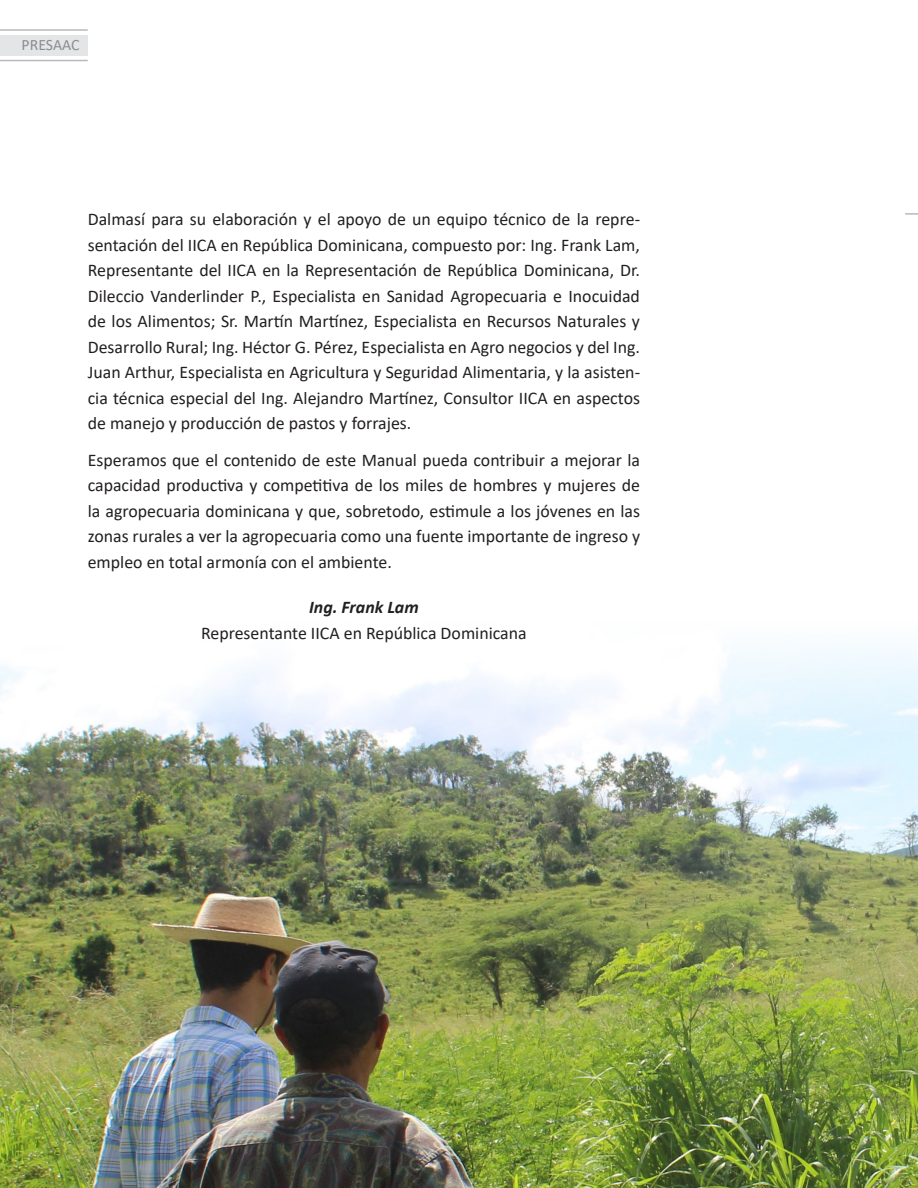
<style>
.page{position:relative;width:918px;height:1188px;background:#fff}
.page>*{position:absolute;margin:0;border:0;box-sizing:border-box;transform-origin:0 0}
.t1{font:17.85px/25.5px "Calibri";color:#231f20;text-align:justify}
.t2{font:italic 700 17.85px "Calibri";color:#231f20}
.t3{font:15.75px "Calibri";letter-spacing:-.005em;color:#8b8d90}
</style>
<div class="page">
<div style="left:0;top:35px;width:88px;height:20px;background:#e4e5e7"></div>
<hr style="left:0;top:29px;width:88px;height:2px;background:#b8b9bc">
<hr style="left:0;top:60px;width:88px;height:1px;background:#b8b9bc">
<svg style="left:905px;top:213px;width:13px;height:2px"></svg>
<img style="left:0;top:647px;width:918px;height:541px">
<p class="t3" style="left:22px;top:34px;width:60px">PRESAAC</p>
<p class="t1" style="left:88px;top:206px;width:554px">Dalmasí para su elaboración y el apoyo de un equipo técnico de la repre&shy;sentación del IICA en República Dominicana, compuesto por: Ing. Frank Lam, Representante del IICA en la Representación de República Dominicana, Dr.<br>Dileccio Vanderlinder P., Especialista en Sanidad Agropecuaria e Inocuidad de los Alimentos; Sr. Martín Martínez, Especialista en Recursos Naturales y Desarrollo Rural; Ing. Héctor G. Pérez, Especialista en Agro negocios y del Ing.<br>Juan Arthur, Especialista en Agricultura y Seguridad Alimentaria, y la asisten&shy;cia técnica especial del Ing. Alejandro Martínez, Consultor IICA en aspectos de manejo y producción de pastos y forrajes.</p>
<p class="t1" style="left:88px;top:446px;width:554px">Esperamos que el contenido de este Manual pueda contribuir a mejorar la capacidad productiva y competitiva de los miles de hombres y mujeres de la agropecuaria dominicana y que, sobretodo, estimule a los jóvenes en las zonas rurales a ver la agropecuaria como una fuente importante de ingreso y empleo en total armonía con el ambiente.</p>
<p class="t2" style="left:309px;top:595px;width:111px">Ing. Frank Lam</p>
<p class="t1" style="left:201px;top:620px;width:327px">Representante IICA en República Dominicana</p>
</div>
